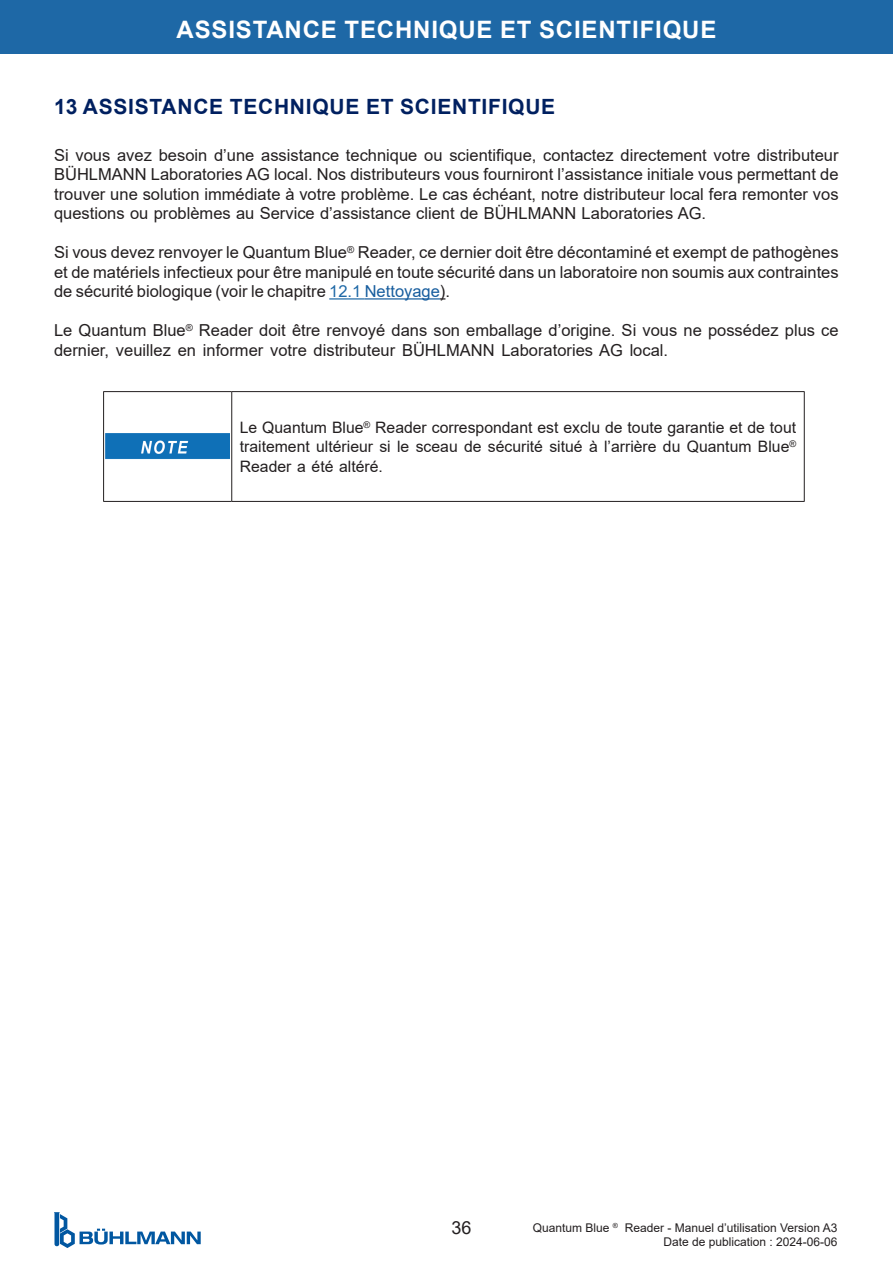
<style>
.page{position:relative;width:893px;height:1263px;background:#fff}
.page>*{position:absolute;margin:0;border:0;box-sizing:border-box;transform-origin:0 0}
.t1{font:700 24px "Arial";letter-spacing:.035em;color:#fff}
.t2{font:700 21px "Arial";letter-spacing:.035em;color:#002060}
.t3{font:18px "Arial";color:#231f20}
.t4{font:16.5px/19.5px "Arial";color:#231f20;text-align:justify}
.t5{font:15.75px/19.5px "Arial";color:#231f20;text-align:justify}
.t6{font:12px/14.4px "Arial";color:#231f20;text-align:right}
.s1{color:#1e68a6}
.s2{color:#175d9e}
</style>
<div class="page">
<div style="left:0;top:0;width:893px;height:53px;background:#1e68a6"></div>
<svg style="left:54px;top:1212px;width:147px;height:36px"></svg>
<hr style="left:329px;top:298px;width:36px;height:2px;background:#1e68a6">
<hr style="left:365px;top:298px;width:75px;height:2px;background:#175d9e">
<hr style="left:103px;top:391px;width:129px;height:1px;background:#231f20">
<hr style="left:232px;top:391px;width:573px;height:1px;background:#231f20">
<hr style="left:103px;top:501px;width:129px;height:1px;background:#231f20">
<hr style="left:232px;top:501px;width:573px;height:1px;background:#231f20">
<hr style="left:103px;top:392px;width:1px;height:109px;background:#231f20">
<hr style="left:231px;top:392px;width:1px;height:109px;background:#231f20">
<hr style="left:804px;top:392px;width:1px;height:109px;background:#231f20">
<img style="left:106px;top:434px;width:124px;height:25px">
<h1 class="t1" style="left:176px;top:12px;width:541px">ASSISTANCE TECHNIQUE ET SCIENTIFIQUE</h1>
<p class="t2" style="left:54px;top:92px;width:503px">13 ASSISTANCE TECHNIQUE ET SCIENTIFIQUE</p>
<p class="t4" style="left:54px;top:145px;width:786px">Si vous avez besoin d’une assistance technique ou scientifique, contactez directement votre distributeur BÜHLMANN Laboratories AG local. Nos distributeurs vous fourniront l’assistance initiale vous permettant de trouver une solution immédiate à votre problème. Le cas échéant, notre distributeur local fera remonter vos questions ou problèmes au Service d’assistance client de BÜHLMANN Laboratories AG.</p>
<p class="t4" style="left:54px;top:242px;width:786px">Si vous devez renvoyer le Quantum Blue<sup>®</sup> Reader, ce dernier doit être décontaminé et exempt de pathogènes et de matériels infectieux pour être manipulé en toute sécurité dans un laboratoire non soumis aux contraintes de sécurité biologique (voir le chapitre <span class="s1">12. 1</span> <span class="s2">Nettoyage</span>).</p>
<p class="t4" style="left:54px;top:320px;width:786px">Le Quantum Blue<sup>®</sup> Reader doit être renvoyé dans son emballage d’origine. Si vous ne possédez plus ce dernier, veuillez en informer votre distributeur BÜHLMANN Laboratories AG local.</p>
<p class="t5" style="left:240px;top:417px;width:558px">Le Quantum Blue<sup>®</sup> Reader correspondant est exclu de toute garantie et de tout traitement ultérieur si le sceau de sécurité situé à l’arrière du Quantum Blue<sup>® </sup>Reader a été altéré.</p>
<p class="t3" style="left:451px;top:1215px;width:22px">36</p>
<p class="t6" style="left:533px;top:1220px;width:306px">Quantum Blue <sup>®</sup> Reader - Manuel d’utilisation Version A3<br>Date de publication : 2024-06-06</p>
</div>
